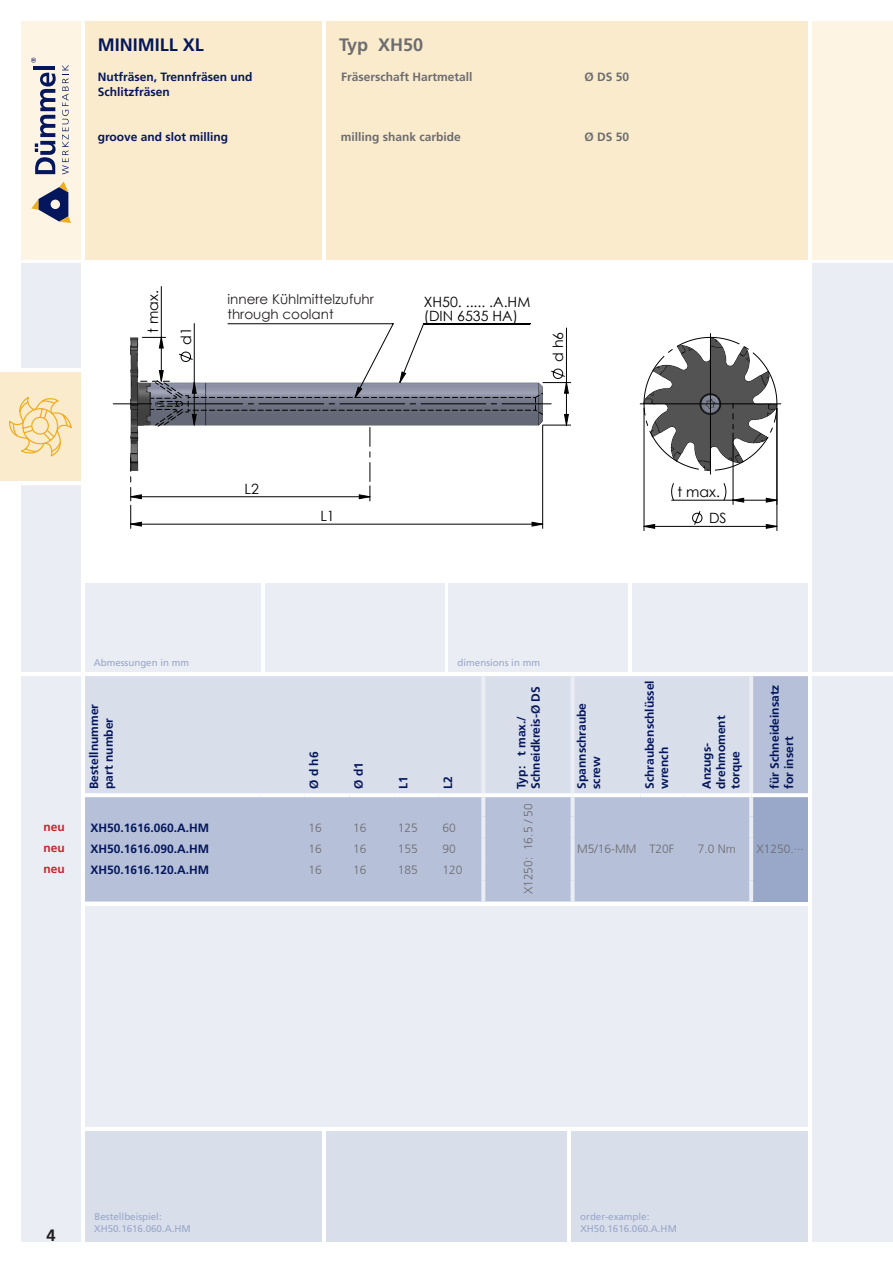
<style>
.page{position:relative;width:893px;height:1263px;background:#fff}
.page>*{position:absolute;margin:0;border:0;box-sizing:border-box;transform-origin:0 0}
.Typ__Dü_Blau_100{font:700 18px "Frutiger LT Com";color:#04175c}
.Typ_Bezeichnung__Dü{font:700 18px "Frutiger LT Com";color:#6c6d70}
.Pagina{font:700 16.5px "Frutiger LT Com";color:#231f20}
.t1{font:14.1px/26.1px "Century Gothic";color:#000}
.Bemaßung_Zeichnung_9{font:13.5px "Century Gothic";color:#231f20}
.Tabelle_Artikelnr__D{font:700 12px/14.4px "Frutiger LT Com";color:#04175c}
.Typ_Info__Dü_Blau_10{font:700 12px "Frutiger LT Com";color:#04175c}
.Typ_Info__Dü_sch_70{font:700 12px "Frutiger LT Com";color:#6c6d70}
.TabelleMaße_linksbue{font:300 12px "Frutiger LT Com";color:#6c6d70}
.TabelleMaße_mittig{font:300 12px "Frutiger LT Com";color:#6c6d70}
.Tabelle_NEU_rot_Prod{font:700 12px "Frutiger LT Com";color:#c8242b}
.AllgemeinInfo{font:9.75px "Frutiger LT Com";color:#99a7c8}
</style>
<div class="page">
<div style="left:21px;top:264px;width:60px;height:408px;background:#eaedf4"></div>
<div style="left:22px;top:676px;width:59px;height:566px;background:#eaedf4"></div>
<div style="left:812px;top:21px;width:81px;height:238px;background:#fef4e4"></div>
<div style="left:85px;top:21px;width:237px;height:238px;background:#fbebcd"></div>
<div style="left:326px;top:21px;width:482px;height:238px;background:#fbebcd"></div>
<div style="left:85px;top:584px;width:175px;height:88px;background:#eaedf4"></div>
<div style="left:265px;top:584px;width:179px;height:88px;background:#eaedf4"></div>
<div style="left:449px;top:584px;width:179px;height:88px;background:#eaedf4"></div>
<div style="left:632px;top:584px;width:176px;height:88px;background:#eaedf4"></div>
<div style="left:812px;top:676px;width:81px;height:566px;background:#eaedf4"></div>
<div style="left:85px;top:1131px;width:237px;height:111px;background:#d9deeb"></div>
<div style="left:326px;top:1131px;width:241px;height:111px;background:#d9deeb"></div>
<div style="left:571px;top:1131px;width:237px;height:111px;background:#d9deeb"></div>
<div style="left:812px;top:264px;width:81px;height:408px;background:#eaedf4"></div>
<div style="left:21px;top:21px;width:60px;height:238px;background:#fef4e4"></div>
<hr style="left:0;top:368px;width:81px;height:4px;background:#fff">
<hr style="left:0;top:481px;width:81px;height:4px;background:#fff">
<div style="left:0;top:372px;width:81px;height:109px;background:#fbebcd"></div>
<svg style="left:31px;top:181px;width:40px;height:42px"></svg>
<svg style="left:35px;top:73px;width:21px;height:101px"></svg>
<hr style="left:34px;top:66px;width:21px;height:4px;background:#04175c">
<svg style="left:31px;top:58px;width:5px;height:5px"></svg>
<svg style="left:62px;top:65px;width:7px;height:109px"></svg>
<svg style="left:9px;top:397px;width:63px;height:60px"></svg>
<svg style="left:85px;top:676px;width:723px;height:225px;background:#c7cfe1"></svg>
<div style="left:751px;top:795px;width:57px;height:106px;background:#99a7c8"></div>
<hr style="left:749px;top:676px;width:4px;height:117px;background:#eaedf4">
<hr style="left:749px;top:797px;width:4px;height:19px;background:#eaedf4">
<hr style="left:749px;top:816px;width:4px;height:22px;background:#eaedf4">
<hr style="left:749px;top:838px;width:4px;height:21px;background:#eaedf4">
<hr style="left:749px;top:859px;width:4px;height:21px;background:#eaedf4">
<hr style="left:749px;top:880px;width:4px;height:21px;background:#eaedf4">
<hr style="left:481px;top:676px;width:4px;height:117px;background:#eaedf4">
<hr style="left:571px;top:676px;width:4px;height:117px;background:#eaedf4">
<svg style="left:481px;top:797px;width:4px;height:19px"></svg>
<svg style="left:571px;top:797px;width:4px;height:19px"></svg>
<svg style="left:481px;top:816px;width:4px;height:22px"></svg>
<svg style="left:571px;top:816px;width:4px;height:22px"></svg>
<svg style="left:481px;top:838px;width:4px;height:21px"></svg>
<svg style="left:571px;top:838px;width:4px;height:21px"></svg>
<svg style="left:481px;top:859px;width:4px;height:21px"></svg>
<svg style="left:571px;top:859px;width:4px;height:21px"></svg>
<svg style="left:481px;top:880px;width:4px;height:21px"></svg>
<svg style="left:571px;top:880px;width:4px;height:21px"></svg>
<hr style="left:85px;top:793px;width:175px;height:4px;background:#fff">
<hr style="left:260px;top:793px;width:45px;height:4px;background:#fff">
<hr style="left:305px;top:793px;width:44px;height:4px;background:#fff">
<hr style="left:349px;top:793px;width:45px;height:4px;background:#fff">
<hr style="left:394px;top:793px;width:45px;height:4px;background:#fff">
<hr style="left:439px;top:793px;width:44px;height:4px;background:#fff">
<hr style="left:483px;top:793px;width:90px;height:4px;background:#fff">
<hr style="left:573px;top:793px;width:68px;height:4px;background:#fff">
<hr style="left:641px;top:793px;width:42px;height:4px;background:#fff">
<hr style="left:683px;top:793px;width:68px;height:4px;background:#fff">
<svg style="left:751px;top:793px;width:57px;height:4px"></svg>
<div style="left:85px;top:906px;width:723px;height:221px;background:#eaedf4"></div>
<svg style="left:227px;top:323px;width:340px;height:10px"></svg>
<hr style="left:644px;top:408px;width:1px;height:123px;background:#000">
<hr style="left:776px;top:408px;width:1px;height:123px;background:#000">
<hr style="left:161px;top:287px;width:1px;height:50px;background:#000">
<hr style="left:194px;top:324px;width:1px;height:59px;background:#000">
<hr style="left:566px;top:328px;width:1px;height:55px;background:#000">
<svg style="left:113px;top:333px;width:668px;height:196px"></svg>
<p class="Typ__Dü_Blau_100" style="left:98px;top:34px;width:108px">MINIMILL XL</p>
<p class="Typ_Info__Dü_Blau_10" style="left:98px;top:70px;width:156px">Nutfräsen, Trennfräsen und</p>
<p class="Typ_Info__Dü_Blau_10" style="left:98px;top:85px;width:74px">Schlitzfräsen</p>
<p class="Typ_Info__Dü_Blau_10" style="left:98px;top:130px;width:132px">groove and slot milling</p>
<p class="Typ_Bezeichnung__Dü" style="left:339px;top:34px;width:86px">Typ XH50</p>
<p class="Typ_Info__Dü_sch_70" style="left:341px;top:70px;width:133px">Fräserschaft Hartmetall</p>
<p class="Typ_Info__Dü_sch_70" style="left:341px;top:130px;width:122px">milling shank carbide</p>
<p class="Typ_Info__Dü_sch_70" style="left:585px;top:70px;width:46px">Ø DS 50</p>
<p class="Typ_Info__Dü_sch_70" style="left:585px;top:130px;width:46px">Ø DS 50</p>
<p class="t1" style="left:140px;top:333px;width:44px;rotate:-90deg">t max.</p>
<p class="t1" style="left:173px;top:345px;width:19px;rotate:-90deg">d1</p>
<p class="Bemaßung_Zeichnung_9" style="left:227px;top:290px;width:148px">innere Kühlmittelzufuhr</p>
<p class="Bemaßung_Zeichnung_9" style="left:227px;top:305px;width:108px">through coolant</p>
<p class="t1" style="left:244px;top:475px;width:16px">L2</p>
<p class="t1" style="left:320px;top:503px;width:16px">L1</p>
<p class="t1" style="left:424px;top:295px;width:108px;line-height:13.8px">XH50. ..... .A.HM (DIN 6535 HA)</p>
<p class="t1" style="left:545px;top:362px;width:32px;rotate:-90deg">d h6</p>
<p class="t1" style="left:709px;top:479px;width:19px;text-indent:-31px">t max.<br>DS</p>
<p class="AllgemeinInfo" style="left:94px;top:657px;width:97px">Abmessungen in mm</p>
<p class="AllgemeinInfo" style="left:458px;top:657px;width:84px">dimensions in mm</p>
<p class="Tabelle_Artikelnr__D" style="left:87px;top:789px;width:86px;rotate:-90deg">Bestellnummer</p>
<p class="Tabelle_Artikelnr__D" style="left:101px;top:789px;width:72px;rotate:-90deg">part number</p>
<p class="Tabelle_Artikelnr__D" style="left:307px;top:789px;width:39px;rotate:-90deg">Ø d h6</p>
<p class="Tabelle_Artikelnr__D" style="left:351px;top:789px;width:28px;rotate:-90deg">Ø d1</p>
<p class="Tabelle_Artikelnr__D" style="left:396px;top:789px;width:14px;rotate:-90deg">L1</p>
<p class="Tabelle_Artikelnr__D" style="left:440px;top:789px;width:14px;rotate:-90deg">L2</p>
<p class="Tabelle_NEU_rot_Prod" style="left:44px;top:819px;width:23px">neu</p>
<p class="Tabelle_Artikelnr__D" style="left:90px;top:820px;width:120px">XH50.1616.060.A.HM</p>
<p class="TabelleMaße_linksbue" style="left:308px;top:820px;width:15px">16</p>
<p class="TabelleMaße_linksbue" style="left:353px;top:820px;width:15px">16</p>
<p class="TabelleMaße_linksbue" style="left:398px;top:820px;width:22px">125</p>
<p class="TabelleMaße_linksbue" style="left:442px;top:820px;width:15px">60</p>
<p class="Tabelle_NEU_rot_Prod" style="left:44px;top:840px;width:23px">neu</p>
<p class="Tabelle_Artikelnr__D" style="left:90px;top:841px;width:120px">XH50.1616.090.A.HM</p>
<p class="TabelleMaße_linksbue" style="left:308px;top:841px;width:15px">16</p>
<p class="TabelleMaße_linksbue" style="left:353px;top:841px;width:15px">16</p>
<p class="TabelleMaße_linksbue" style="left:398px;top:841px;width:22px">155</p>
<p class="TabelleMaße_linksbue" style="left:442px;top:841px;width:15px">90</p>
<p class="Tabelle_NEU_rot_Prod" style="left:44px;top:861px;width:23px">neu</p>
<p class="Tabelle_Artikelnr__D" style="left:90px;top:863px;width:120px">XH50.1616.120.A.HM</p>
<p class="TabelleMaße_linksbue" style="left:308px;top:862px;width:15px">16</p>
<p class="TabelleMaße_linksbue" style="left:353px;top:862px;width:15px">16</p>
<p class="TabelleMaße_linksbue" style="left:398px;top:862px;width:22px">185</p>
<p class="TabelleMaße_linksbue" style="left:442px;top:862px;width:22px">120</p>
<p class="Tabelle_Artikelnr__D" style="left:514px;top:789px;width:104px;rotate:-90deg">Typ: t max./<br>Schneidkreis-Ø DS</p>
<p class="TabelleMaße_mittig" style="left:521px;top:894px;width:92px;rotate:-90deg">X1250: 16.5 / 50</p>
<p class="Tabelle_Artikelnr__D" style="left:574px;top:789px;width:88px;rotate:-90deg">Spannschraube</p>
<p class="Tabelle_Artikelnr__D" style="left:589px;top:789px;width:34px;rotate:-90deg">screw</p>
<p class="Tabelle_Artikelnr__D" style="left:642px;top:789px;width:110px;rotate:-90deg">Schraubenschlüssel</p>
<p class="Tabelle_Artikelnr__D" style="left:714px;top:789px;width:75px;rotate:-90deg">drehmoment</p>
<p class="Tabelle_Artikelnr__D" style="left:657px;top:789px;width:43px;rotate:-90deg">wrench</p>
<p class="Tabelle_Artikelnr__D" style="left:699px;top:789px;width:47px;rotate:-90deg">Anzugs-</p>
<p class="Tabelle_Artikelnr__D" style="left:728px;top:789px;width:39px;rotate:-90deg">torque</p>
<p class="Tabelle_Artikelnr__D" style="left:767px;top:789px;width:106px;rotate:-90deg">für Schneideinsatz</p>
<p class="Tabelle_Artikelnr__D" style="left:782px;top:789px;width:54px;rotate:-90deg">for insert</p>
<p class="TabelleMaße_linksbue" style="left:577px;top:842px;width:61px">M5/16-MM</p>
<p class="TabelleMaße_mittig" style="left:649px;top:842px;width:26px">T20F</p>
<p class="TabelleMaße_mittig" style="left:698px;top:842px;width:40px">7.0 Nm</p>
<p class="TabelleMaße_mittig" style="left:756px;top:842px;width:49px">X1250.∙∙∙</p>
<p class="Pagina" style="left:46px;top:1225px;width:11px">4</p>
<p class="AllgemeinInfo" style="left:95px;top:1211px;width:69px">Bestellbeispiel:</p>
<p class="AllgemeinInfo" style="left:94px;top:1223px;width:98px">XH50.1616.060.A.HM</p>
<p class="AllgemeinInfo" style="left:580px;top:1211px;width:71px">order-example:</p>
<p class="AllgemeinInfo" style="left:580px;top:1223px;width:98px">XH50.1616.060.A.HM</p>
</div>
